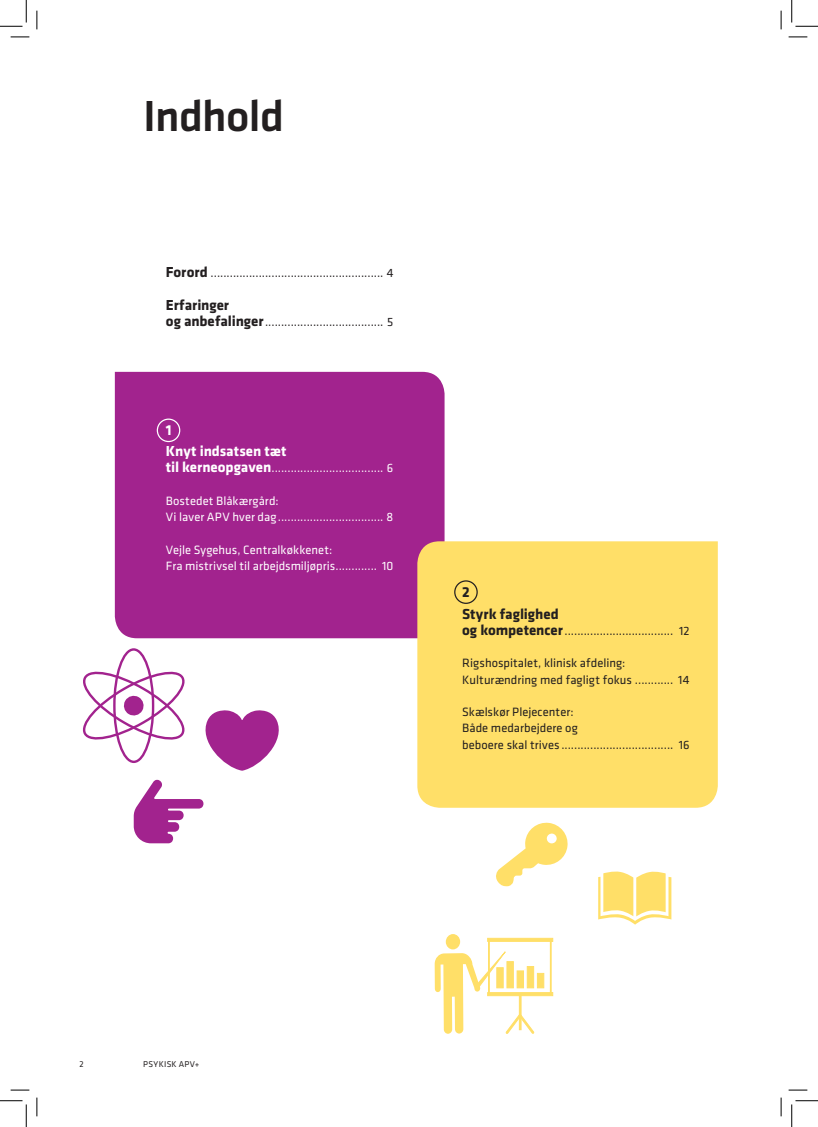
<style>
.page{position:relative;width:818px;height:1127px;background:#fff}
.page>*{position:absolute;margin:0;border:0;box-sizing:border-box;transform-origin:0 0}
.Rubrik-1{font:500 45px "Klavika";letter-spacing:-.015em;color:#231f20}
.Brød{font:700 15px "Klavika";color:#231f20}
.Brød-2{font:700 15px "Klavika";letter-spacing:-.005em;color:#fff}
.Brød-3{font:12.5px/16.2px "Klavika";letter-spacing:.005em;color:#231f20}
.Brød-4{font:12.5px/16.2px "Klavika";letter-spacing:.005em;color:#fff}
.t1{font:8.75px "Klavika";letter-spacing:.04em;color:#231f20}
.s1{font-weight:700;font-size:15px}
</style>
<div class="page">
<div style="left:115px;top:372px;width:329px;height:266px;background:#a2238e"></div>
<div style="left:417px;top:541px;width:301px;height:266px;background:#ffdf68"></div>
<div style="left:157px;top:418px;width:23px;height:24px;border:1px solid #fff;border-radius:50%"></div>
<div style="left:454px;top:580px;width:24px;height:23px;border:1px solid #231f20;border-radius:50%"></div>
<svg style="left:82px;top:668px;width:103px;height:74px"></svg>
<svg style="left:205px;top:710px;width:74px;height:60px"></svg>
<svg style="left:134px;top:779px;width:69px;height:64px"></svg>
<svg style="left:598px;top:871px;width:73px;height:53px"></svg>
<svg style="left:496px;top:822px;width:72px;height:64px"></svg>
<svg style="left:535px;top:937px;width:18px;height:4px"></svg>
<svg style="left:535px;top:991px;width:18px;height:4px"></svg>
<div style="left:550px;top:939px;width:2px;height:54px;border:1px solid #ffdf68"></div>
<div style="left:537px;top:972px;width:7px;height:16px;background:#ffdf68"></div>
<svg style="left:435px;top:934px;width:100px;height:100px"></svg>
<svg style="left:11px;top:36px;width:18px;height:2px"></svg>
<svg style="left:788px;top:36px;width:19px;height:2px"></svg>
<svg style="left:11px;top:1089px;width:18px;height:1px"></svg>
<svg style="left:788px;top:1089px;width:19px;height:1px"></svg>
<svg style="left:36px;top:11px;width:2px;height:18px"></svg>
<svg style="left:36px;top:1097px;width:2px;height:18px"></svg>
<svg style="left:780px;top:11px;width:2px;height:18px"></svg>
<svg style="left:780px;top:1097px;width:2px;height:18px"></svg>
<svg style="left:0;top:0;width:27px;height:27px"></svg>
<svg style="left:0;top:1100px;width:27px;height:26px"></svg>
<svg style="left:791px;top:0;width:27px;height:27px"></svg>
<svg style="left:791px;top:1100px;width:27px;height:26px"></svg>
<p class="Rubrik-1" style="left:143px;top:85px;width:142px">Indhold</p>
<p class="Brød-3" style="left:166px;top:264px;width:229px"><span class="s1">Forord</span> ...................................................... 4</p>
<p class="Brød" style="left:166px;top:294px;width:65px">Erfaringer</p>
<p class="Brød-3" style="left:166px;top:313px;width:229px"><span class="s1">og anbefalinger</span>..................................... 5</p>
<p class="Brød-2" style="left:166px;top:419px;width:7px">1</p>
<p class="Brød-2" style="left:166px;top:440px;width:122px">Knyt indsatsen tæt</p>
<p class="Brød-4" style="left:166px;top:459px;width:229px"><span class="s1">til kerneopgaven</span>................................... 6</p>
<p class="Brød-4" style="left:166px;top:492px;width:229px">Bostedet Blåkærgård:<br>Vi laver APV hver dag................................. 8</p>
<p class="Brød-4" style="left:166px;top:540px;width:229px">Vejle Sygehus, Centralkøkkenet:<br>Fra mistrivsel til arbejdsmiljøpris............. 10</p>
<p class="Brød" style="left:462px;top:581px;width:9px">2</p>
<p class="Brød" style="left:462px;top:602px;width:98px">Styrk faglighed</p>
<p class="Brød-3" style="left:462px;top:622px;width:229px"><span class="s1">og kompetencer</span>.................................. 12</p>
<p class="Brød-3" style="left:462px;top:654px;width:229px">Rigshospitalet, klinisk afdeling:<br>Kulturændring med fagligt fokus ............ 14</p>
<p class="Brød-3" style="left:462px;top:703px;width:229px">Skælskør Plejecenter:<br>Både medarbejdere og<br>beboere skal trives ................................... 16</p>
<p class="t1" style="left:79px;top:1058px;width:6px">2</p>
<p class="t1" style="left:143px;top:1058px;width:58px">PSYKISK APV+</p>
</div>
